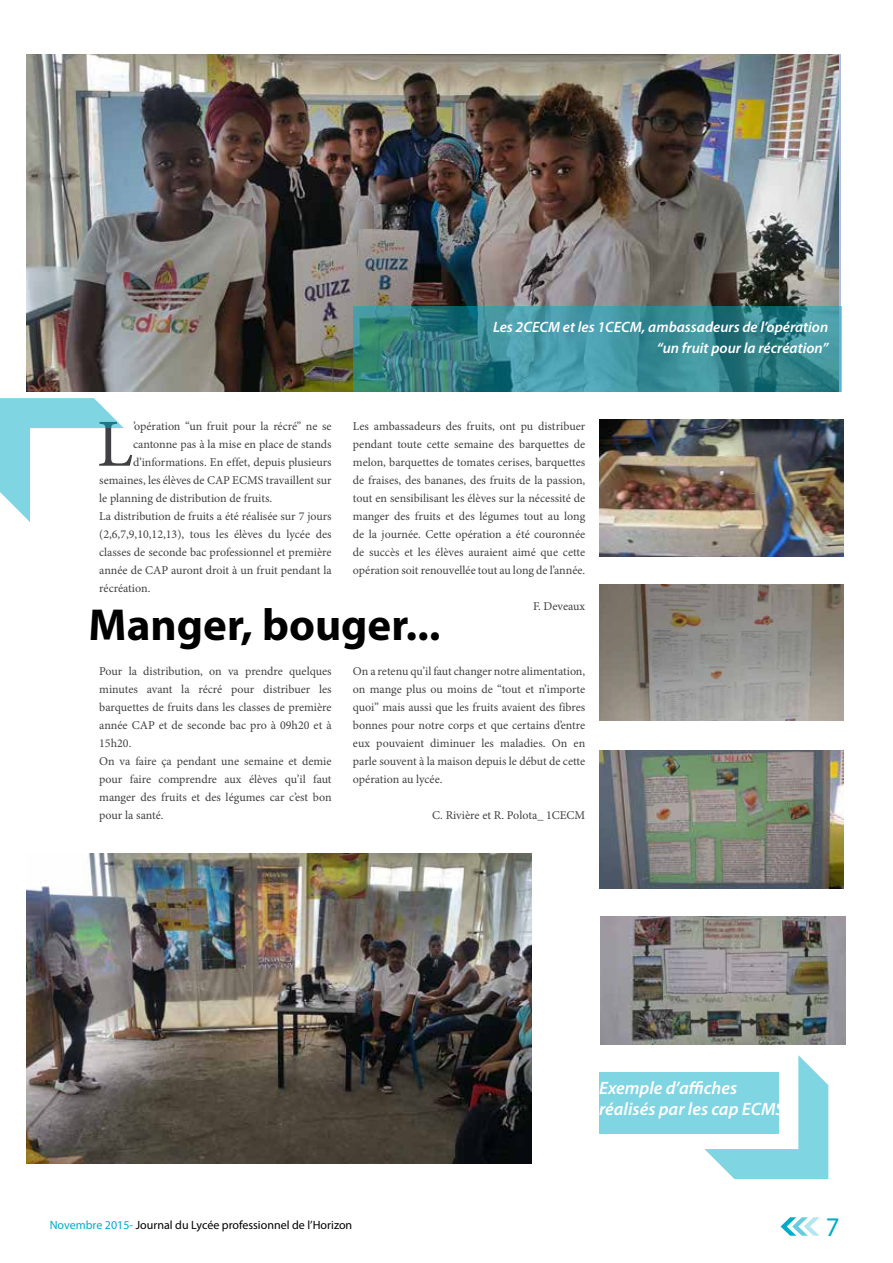
<style>
.page{position:relative;width:893px;height:1263px;background:#fff}
.page>*{position:absolute;margin:0;border:0;box-sizing:border-box;transform-origin:0 0}
.t1{font:67.35px "Minion Pro";color:#414042}
.t2{font:700 45px "Myriad Pro";color:#000}
.t3{font:27px "Myriad Pro";color:#00acc8}
.t4{font:italic 600 18px/21px "Myriad Pro";color:#fff}
.t5{font:italic 600 15px/21px "Myriad Pro";color:#fff;text-align:right}
.t6{font:12px/18px "Minion Pro";color:#414042;text-align:justify}
.t7{font:12px "Myriad Pro";color:#000}
.s1{color:#00acc8}
</style>
<div class="page">
<svg style="left:780px;top:1217px;width:39px;height:19px"></svg>
<img style="left:26px;top:54px;width:813px;height:337px">
<img style="left:26px;top:853px;width:505px;height:310px">
<svg style="left:0;top:398px;width:124px;height:124px"></svg>
<svg style="left:704px;top:1055px;width:124px;height:124px"></svg>
<svg style="left:353px;top:306px;width:488px;height:85px;background:#398992"></svg>
<img style="left:599px;top:419px;width:245px;height:137px">
<img style="left:599px;top:750px;width:245px;height:139px">
<img style="left:599px;top:584px;width:245px;height:136px">
<img style="left:600px;top:916px;width:245px;height:128px">
<div style="left:599px;top:1072px;width:180px;height:62px;background:#80d5e3"></div>
<p class="t5" style="left:493px;top:316px;width:337px">Les 2CECM et les 1CECM, ambassadeurs de l’opération “un fruit pour la récréation”</p>
<h1 class="t1" style="left:97px;top:399px;width:38px">L</h1>
<p class="t6" style="left:133px;top:417px;width:200px">’opération “un fruit pour la récré” ne se</p>
<p class="t6" style="left:353px;top:417px;width:234px">Les ambassadeurs des fruits, ont pu distribuer pendant toute cette semaine des barquettes de melon, barquettes de tomates cerises, barquettes de fraises, des bananes, des fruits de la passion, tout en sensibilisant les élèves sur la nécessité de manger des fruits et des légumes tout au long de la journée. Cette opération a été couronnée de succès et les élèves auraient aimé que cette opération soit renouvellée tout au long de l’année.</p>
<p class="t6" style="left:533px;top:597px;width:54px">F. Deveaux</p>
<p class="t6" style="left:133px;top:435px;width:200px">cantonne pas à la mise en place de stands</p>
<p class="t6" style="left:133px;top:453px;width:200px">d’informations. En effet, depuis plusieurs</p>
<p class="t6" style="left:99px;top:471px;width:234px">semaines, les élèves de CAP ECMS travaillent sur</p>
<p class="t6" style="left:99px;top:489px;width:174px">le planning de distribution de fruits.</p>
<p class="t6" style="left:99px;top:507px;width:234px">La distribution de fruits a été réalisée sur 7 jours</p>
<p class="t6" style="left:99px;top:525px;width:234px">(2,6,7,9,10,12,13), tous les élèves du lycée des</p>
<p class="t6" style="left:99px;top:543px;width:234px">classes de seconde bac professionnel et première</p>
<p class="t6" style="left:99px;top:561px;width:234px">année de CAP auront droit à un fruit pendant la</p>
<p class="t6" style="left:99px;top:579px;width:53px">récréation.</p>
<h2 class="t2" style="left:89px;top:596px;width:353px">Manger, bouger...</h2>
<p class="t6" style="left:99px;top:662px;width:234px;text-align:left">Pour la distribution, on va prendre quelques minutes avant la récré pour distribuer les barquettes de fruits dans les classes de première année CAP et de seconde bac pro à 09h20 et à 15h20.<br>On va faire ça pendant une semaine et demie pour faire comprendre aux élèves qu’il faut manger des fruits et des légumes car c’est bon pour la santé.</p>
<p class="t6" style="left:353px;top:662px;width:234px">On a retenu qu’il faut changer notre alimentation, on mange plus ou moins de “tout et n’importe quoi” mais aussi que les fruits avaient des fibres bonnes pour notre corps et que certains d’entre eux pouvaient diminuer les maladies. On en parle souvent à la maison depuis le début de cette opération au lycée.</p>
<p class="t6" style="left:432px;top:806px;width:155px">C. Rivière et R. Polota_ 1CECM</p>
<h3 class="t4" style="left:599px;top:1077px;width:187px">Exemple d’affiches réalisés par les cap ECMS</h3>
<p class="t7" style="left:50px;top:1218px;width:304px"><span class="s1">Novembre 2015-</span> Journal du Lycée professionnel de l’Horizon</p>
<h3 class="t3" style="left:826px;top:1210px;width:15px">7</h3>
</div>
